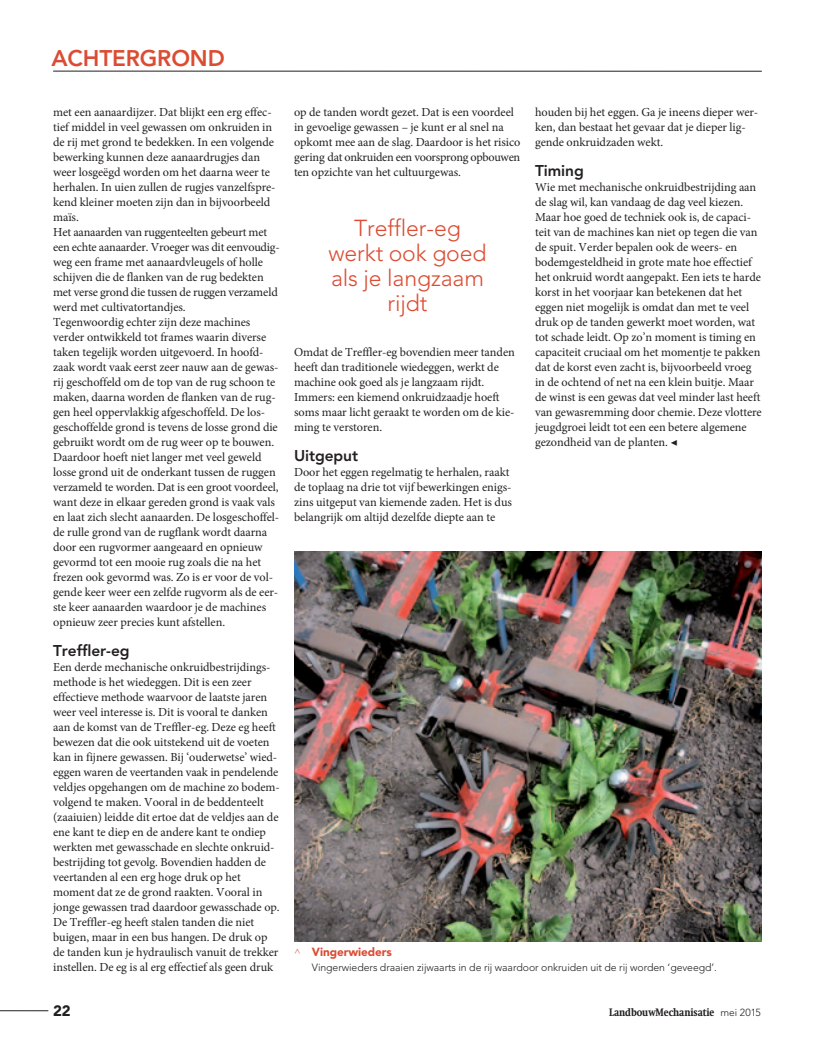
<style>
.page{position:relative;width:815px;height:1046px;background:#fff}
.page>*{position:absolute;margin:0;border:0;box-sizing:border-box;transform-origin:0 0}
.t1{font:300 23px/25px "Avenir LT Std";letter-spacing:-.005em;color:#db4c33;text-align:center}
.t2{font:800 22.5px "Avenir LT Std";letter-spacing:-.005em;color:#db4c33}
.t3{font:800 15.5px "Avenir LT Std";letter-spacing:-.005em;color:#231f20}
.t4{font:900 15px "Avenir LT Std";color:#231f20}
.t5{font:12.25px/15px "Minion Pro";letter-spacing:-.005em;color:#231f20}
.t6{font:900 11.75px "Avenir LT Std";letter-spacing:-.005em;color:#db4c33}
.t7{font:300 10.5px "Avenir LT Std";letter-spacing:-.005em;color:#231f20}
.t8{font:800 10.5px "Swift";letter-spacing:-.005em;color:#231f20;scale:.83 1}
.s1{font-weight:300;font-size:10px}
.s2{font-family:"Avenir LT Std";font-weight:300;font-size:10.25px}
</style>
<div class="page">
<hr style="left:0;top:1010px;width:48px;height:1px;background:#231f20">
<hr style="left:53px;top:71px;width:709px;height:1px;background:#231f20">
<img style="left:294px;top:551px;width:468px;height:390px">
<h2 class="t2" style="left:51px;top:44px;width:175px">achtergrond</h2>
<p class="t5" style="left:53px;top:104px;width:228px">met een aanaardijzer. Dat blijkt een erg effec&shy;tief middel in veel gewassen om onkruiden in de rij met grond te bedekken. In een volgende bewerking kunnen deze aanaardrugjes dan weer losgeëgd worden om het daarna weer te herhalen. In uien zullen de rugjes vanzelfspre&shy;kend kleiner moeten zijn dan in bijvoorbeeld maïs.<br>Het aanaarden van ruggenteelten gebeurt met een echte aanaarder. Vroeger was dit eenvoudig&shy;weg een frame met aanaardvleugels of holle schijven die de flanken van de rug bedekten met verse grond die tussen de ruggen verzameld werd met cultivatortandjes.<br>Tegenwoordig echter zijn deze machines verder ontwikkeld tot frames waarin diverse taken tegelijk worden uitgevoerd. In hoofd&shy;zaak wordt vaak eerst zeer nauw aan de gewas&shy;rij geschoffeld om de top van de rug schoon te maken, daarna worden de flanken van de rug&shy;gen heel oppervlakkig afgeschoffeld. De los&shy;geschoffelde grond is tevens de losse grond die gebruikt wordt om de rug weer op te bouwen.<br>Daardoor hoeft niet langer met veel geweld losse grond uit de onderkant tussen de ruggen verzameld te worden. Dat is een groot voordeel, want deze in elkaar gereden grond is vaak vals en laat zich slecht aanaarden. De losgeschoffel&shy;de rulle grond van de rugflank wordt daarna door een rugvormer aangeaard en opnieuw gevormd tot een mooie rug zoals die na het frezen ook gevormd was. Zo is er voor de vol&shy;gende keer weer een zelfde rugvorm als de eer&shy;ste keer aanaarden waardoor je de machines opnieuw zeer precies kunt afstellen.</p>
<p class="t3" style="left:53px;top:641px;width:78px">Treffler-eg</p>
<p class="t5" style="left:53px;top:659px;width:228px">Een derde mechanische onkruidbestrijdings&shy;methode is het wiedeggen. Dit is een zeer effectieve methode waarvoor de laatste jaren weer veel interesse is. Dit is vooral te danken aan de komst van de Treffler-eg. Deze eg heeft bewezen dat die ook uitstekend uit de voeten kan in fijnere gewassen. Bij ‘ouderwetse’ wied&shy;eggen waren de veertanden vaak in pendelende veldjes opgehangen om de machine zo bodem&shy;volgend te maken. Vooral in de beddenteelt (zaaiuien) leidde dit ertoe dat de veldjes aan de ene kant te diep en de andere kant te ondiep werkten met gewasschade en slechte onkruid&shy;bestrijding tot gevolg. Bovendien hadden de veertanden al een erg hoge druk op het moment dat ze de grond raakten. Vooral in jonge gewassen trad daardoor gewasschade op.<br>De Treffler-eg heeft stalen tanden die niet buigen, maar in een bus hangen. De druk op de tanden kun je hydraulisch vanuit de trekker instellen. De eg is al erg effectief als geen druk</p>
<p class="t5" style="left:294px;top:104px;width:228px">op de tanden wordt gezet. Dat is een voordeel in gevoelige gewassen – je kunt er al snel na opkomt mee aan de slag. Daardoor is het risico gering dat onkruiden een voorsprong opbouwen ten opzichte van het cultuurgewas.</p>
<h1 class="t1" style="left:328px;top:215px;width:160px">Treffler-eg werkt ook goed als je langzaam rijdt</h1>
<p class="t5" style="left:294px;top:344px;width:222px">Omdat de Treffler-eg bovendien meer tanden heeft dan traditionele wiedeggen, werkt de machine ook goed als je langzaam rijdt.<br>Immers: een kiemend onkruidzaadje hoeft soms maar licht geraakt te worden om de kie&shy;ming te verstoren.</p>
<p class="t3" style="left:294px;top:446px;width:66px">Uitgeput</p>
<p class="t5" style="left:294px;top:464px;width:219px">Door het eggen regelmatig te herhalen, raakt de toplaag na drie tot vijf bewerkingen enigs&shy;zins uitgeput van kiemende zaden. Het is dus belangrijk om altijd dezelfde diepte aan te</p>
<p class="t5" style="left:535px;top:104px;width:225px">houden bij het eggen. Ga je ineens dieper wer&shy;ken, dan bestaat het gevaar dat je dieper lig&shy;gende onkruidzaden wekt.</p>
<p class="t3" style="left:535px;top:161px;width:50px">Timing</p>
<p class="t5" style="left:535px;top:179px;width:228px">Wie met mechanische onkruidbestrijding aan de slag wil, kan vandaag de dag veel kiezen.<br>Maar hoe goed de techniek ook is, de capaci&shy;teit van de machines kan niet op tegen die van de spuit. Verder bepalen ook de weers- en bodemgesteldheid in grote mate hoe effectief het onkruid wordt aangepakt. Een iets te harde korst in het voorjaar kan betekenen dat het eggen niet mogelijk is omdat dan met te veel druk op de tanden gewerkt moet worden, wat tot schade leidt. Op zo’n moment is timing en capaciteit cruciaal om het momentje te pakken dat de korst even zacht is, bijvoorbeeld vroeg in de ochtend of net na een klein buitje. Maar de winst is een gewas dat veel minder last heeft van gewasremming door chemie. Deze vlottere jeugdgroei leidt tot een een betere algemene gezondheid van de planten. ◀</p>
<p class="t6" style="left:294px;top:945px;width:99px"><span class="s1">^</span> Vingerwieders</p>
<p class="t7" style="left:312px;top:961px;width:407px">Vingerwieders draaien zijwaarts in de rij waardoor onkruiden uit de rij worden ‘geveegd’.</p>
<p class="t4" style="left:53px;top:1001px;width:19px">22</p>
<p class="t8" style="left:609px;top:1006px;width:184px">LandbouwMechanisatie <span class="s2">mei 2015</span></p>
</div>
